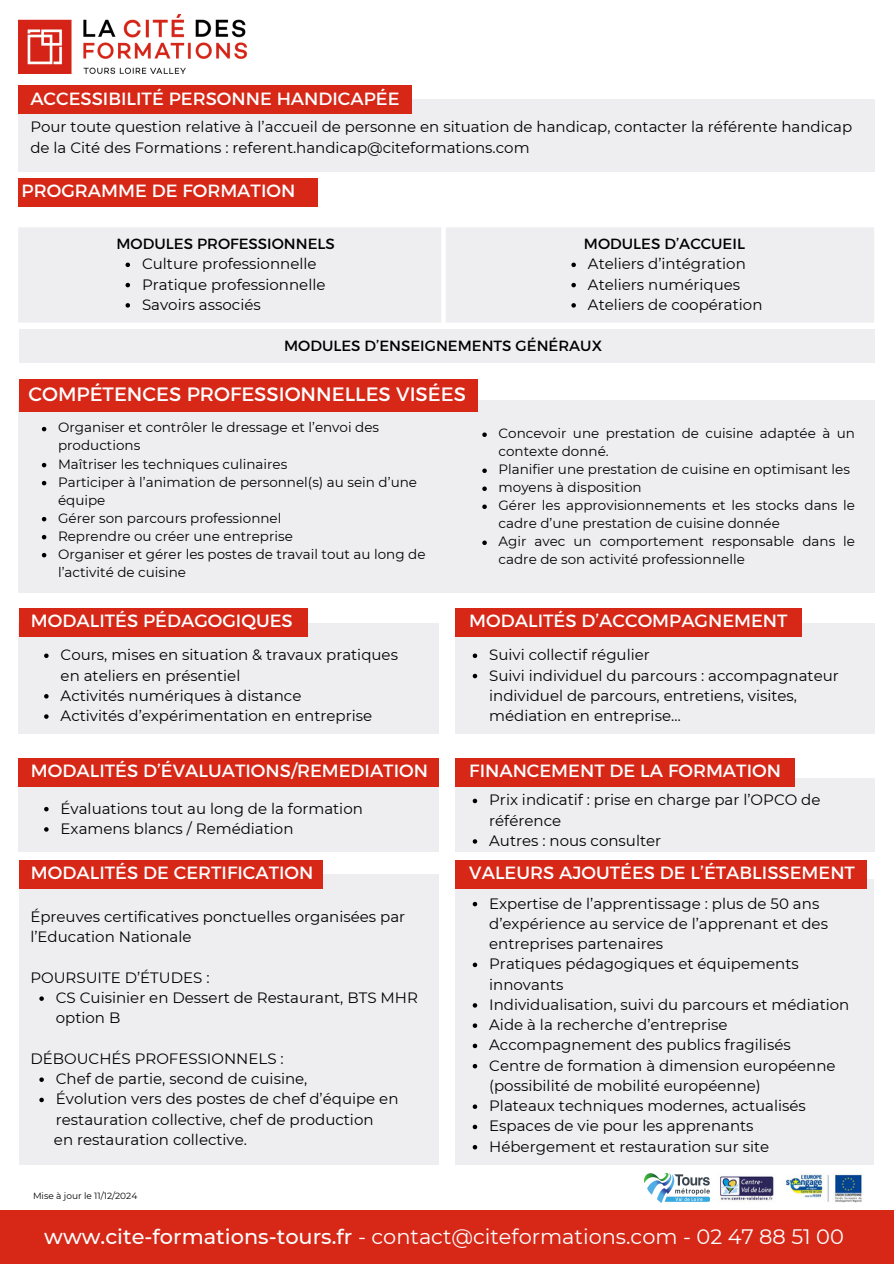
<style>
.page{position:relative;width:894px;height:1264px;background:#fff}
.page>*{position:absolute;margin:0;border:0;box-sizing:border-box;transform-origin:0 0}
.t1{font:20.85px "Montserrat";color:#fff}
.t2{font:19.65px "Kief Montaser Regular";color:#fff}
.t3{font:18px "Kief Montaser Regular";color:#fff}
.t4{font:15px/20.2px "Montserrat";color:#000}
.t5{font:15px "Kief Montaser Regular";color:#000}
.t6{font:13.5px/18px "Montserrat";color:#000}
.t7{font:9px "Montserrat";color:#000}
.s1{font-weight:500}
</style>
<div class="page">
<img style="left:18px;top:15px;width:229px;height:58px">
<div style="left:0;top:1210px;width:893px;height:53px;background:#d62717"></div>
<div style="left:18px;top:99px;width:855px;height:73px;background:#eeeef1"></div>
<div style="left:18px;top:85px;width:394px;height:29px;background:#d62717"></div>
<div style="left:19px;top:400px;width:855px;height:192px;background:#eeeef1"></div>
<svg style="left:42px;top:427px;width:4px;height:4px"></svg>
<svg style="left:42px;top:463px;width:4px;height:4px"></svg>
<svg style="left:42px;top:481px;width:4px;height:4px"></svg>
<svg style="left:42px;top:517px;width:4px;height:4px"></svg>
<svg style="left:42px;top:535px;width:4px;height:4px"></svg>
<svg style="left:42px;top:553px;width:4px;height:4px"></svg>
<svg style="left:482px;top:432px;width:4px;height:5px"></svg>
<svg style="left:482px;top:468px;width:4px;height:5px"></svg>
<svg style="left:482px;top:486px;width:4px;height:5px"></svg>
<svg style="left:482px;top:504px;width:4px;height:5px"></svg>
<svg style="left:482px;top:540px;width:4px;height:5px"></svg>
<div style="left:19px;top:622px;width:420px;height:111px;background:#eeeef1"></div>
<div style="left:19px;top:608px;width:289px;height:29px;background:#d62717"></div>
<svg style="left:44px;top:653px;width:5px;height:5px"></svg>
<svg style="left:44px;top:694px;width:5px;height:4px"></svg>
<svg style="left:44px;top:714px;width:5px;height:4px"></svg>
<div style="left:455px;top:622px;width:419px;height:111px;background:#eeeef1"></div>
<div style="left:455px;top:608px;width:346px;height:29px;background:#d62717"></div>
<svg style="left:472px;top:653px;width:5px;height:5px"></svg>
<svg style="left:472px;top:673px;width:5px;height:5px"></svg>
<div style="left:19px;top:772px;width:420px;height:79px;background:#eeeef1"></div>
<div style="left:19px;top:758px;width:420px;height:29px;background:#d62717"></div>
<svg style="left:44px;top:807px;width:5px;height:4px"></svg>
<svg style="left:44px;top:827px;width:5px;height:4px"></svg>
<div style="left:455px;top:778px;width:419px;height:73px;background:#eeeef1"></div>
<div style="left:455px;top:758px;width:339px;height:29px;background:#d62717"></div>
<svg style="left:472px;top:798px;width:5px;height:5px"></svg>
<svg style="left:472px;top:839px;width:5px;height:4px"></svg>
<div style="left:19px;top:874px;width:419px;height:290px;background:#eeeef1"></div>
<div style="left:19px;top:860px;width:303px;height:28px;background:#d62717"></div>
<svg style="left:39px;top:996px;width:5px;height:4px"></svg>
<svg style="left:39px;top:1077px;width:5px;height:4px"></svg>
<svg style="left:39px;top:1097px;width:5px;height:5px"></svg>
<div style="left:455px;top:879px;width:419px;height:285px;background:#eeeef1"></div>
<div style="left:455px;top:860px;width:411px;height:28px;background:#d62717"></div>
<svg style="left:472px;top:901px;width:5px;height:5px"></svg>
<svg style="left:472px;top:962px;width:5px;height:5px"></svg>
<svg style="left:472px;top:1003px;width:5px;height:4px"></svg>
<svg style="left:472px;top:1023px;width:5px;height:4px"></svg>
<svg style="left:472px;top:1043px;width:5px;height:5px"></svg>
<svg style="left:472px;top:1064px;width:5px;height:4px"></svg>
<svg style="left:472px;top:1104px;width:5px;height:4px"></svg>
<svg style="left:472px;top:1124px;width:5px;height:5px"></svg>
<svg style="left:472px;top:1145px;width:5px;height:4px"></svg>
<img style="left:644px;top:1173px;width:65px;height:28px">
<img style="left:720px;top:1176px;width:54px;height:25px">
<img style="left:785px;top:1174px;width:77px;height:27px">
<div style="left:18px;top:178px;width:299px;height:28px;background:#d62717"></div>
<div style="left:18px;top:227px;width:855px;height:95px;background:#eeeef1"></div>
<svg style="left:125px;top:262px;width:5px;height:5px"></svg>
<svg style="left:125px;top:283px;width:5px;height:4px"></svg>
<svg style="left:125px;top:303px;width:5px;height:4px"></svg>
<div style="left:19px;top:329px;width:855px;height:34px;background:#eeeef1"></div>
<svg style="left:571px;top:262px;width:4px;height:5px"></svg>
<svg style="left:571px;top:283px;width:4px;height:4px"></svg>
<svg style="left:571px;top:303px;width:4px;height:4px"></svg>
<div style="left:19px;top:379px;width:458px;height:32px;background:#d62717"></div>
<p class="t3" style="left:30px;top:87px;width:370px">ACCESSIBILITÉ PERSONNE HANDICAPÉE</p>
<h3 class="t4" style="left:30px;top:117px;width:823px">Pour toute question relative à l’accueil de personne en situation de handicap, contacter la référente handicap de la Cité des Formations : referent.handicap@citeformations.com</h3>
<h3 class="t3" style="left:22px;top:179px;width:275px">PROGRAMME DE FORMATION</h3>
<p class="t5" style="left:583px;top:234px;width:163px">MODULES D’ACCUEIL</p>
<p class="t4" style="left:587px;top:254px;width:159px">Ateliers d’intégration</p>
<p class="t4" style="left:587px;top:274px;width:154px">Ateliers numériques</p>
<p class="t4" style="left:587px;top:294px;width:176px">Ateliers de coopération</p>
<p class="t5" style="left:116px;top:234px;width:220px">MODULES PROFESSIONNELS</p>
<p class="t4" style="left:142px;top:254px;width:176px">Culture professionnelle</p>
<p class="t4" style="left:142px;top:274px;width:185px">Pratique professionnelle</p>
<p class="t4" style="left:142px;top:294px;width:120px">Savoirs associés</p>
<p class="t5" style="left:284px;top:336px;width:319px">MODULES D’ENSEIGNEMENTS GÉNÉRAUX</p>
<p class="t2" style="left:28px;top:382px;width:439px">COMPÉTENCES PROFESSIONNELLES VISÉES</p>
<h5 class="t6" style="left:58px;top:418px;width:322px">Organiser et contrôler le dressage et l’envoi des productions</h5>
<h3 class="t6" style="left:58px;top:454px;width:231px">Maîtriser les techniques culinaires</h3>
<h4 class="t6" style="left:58px;top:472px;width:360px">Participer à l’animation de personnel(s) au sein d’une équipe</h4>
<p class="t6" style="left:58px;top:508px;width:225px">Gérer son parcours professionnel</p>
<p class="t6" style="left:58px;top:526px;width:236px">Reprendre ou créer une entreprise</p>
<p class="t6" style="left:58px;top:544px;width:369px">Organiser et gérer les postes de travail tout au long de l’activité de cuisine</p>
<h4 class="t6" style="left:498px;top:424px;width:358px">Concevoir une prestation de cuisine adaptée à un contexte donné.</h4>
<p class="t6" style="left:498px;top:460px;width:353px">Planifier une prestation de cuisine en optimisant les</p>
<p class="t6" style="left:498px;top:478px;width:144px">moyens à disposition</p>
<p class="t6" style="left:498px;top:496px;width:358px">Gérer les approvisionnements et les stocks dans le cadre d’une prestation de cuisine donnée</p>
<h4 class="t6" style="left:498px;top:532px;width:358px">Agir avec un comportement responsable dans le cadre de son activité professionnelle</h4>
<h1 class="t3" style="left:31px;top:610px;width:263px">MODALITÉS PÉDAGOGIQUES</h1>
<p class="t4" style="left:61px;top:644px;width:339px">Cours, mises en situation &amp; travaux pratiques en ateliers en présentiel</p>
<p class="t4" style="left:61px;top:685px;width:242px">Activités numériques à distance</p>
<p class="t4" style="left:61px;top:705px;width:313px">Activités d’expérimentation en entreprise</p>
<p class="t3" style="left:31px;top:759px;width:398px">MODALITÉS D’ÉVALUATIONS/REMEDIATION</p>
<p class="t4" style="left:61px;top:798px;width:304px">Évaluations tout au long de la formation</p>
<p class="t4" style="left:61px;top:818px;width:234px">Examens blancs / Remédiation</p>
<p class="t3" style="left:31px;top:861px;width:284px">MODALITÉS DE CERTIFICATION</p>
<p class="t4" style="left:30px;top:906px;width:376px">Épreuves certificatives ponctuelles organisées par l’Education Nationale</p>
<p class="t4" style="left:30px;top:967px;width:181px">POURSUITE D’ÉTUDES :</p>
<h3 class="t4" style="left:56px;top:987px;width:363px">CS Cuisinier en Dessert de Restaurant, BTS MHR option B</h3>
<p class="t4" style="left:30px;top:1048px;width:255px">DÉBOUCHÉS PROFESSIONNELS :</p>
<p class="t4" style="left:56px;top:1068px;width:253px">Chef de partie, second de cuisine,</p>
<h3 class="t4" style="left:56px;top:1088px;width:344px">Évolution vers des postes de chef d’équipe en restauration collective, chef de production</h3>
<p class="t4" style="left:54px;top:1129px;width:194px">en restauration collective.</p>
<h5 class="t7" style="left:33px;top:1190px;width:106px">Mise à jour le 11/12/2024</h5>
<p class="t3" style="left:469px;top:610px;width:320px">MODALITÉS D’ACCOMPAGNEMENT</p>
<p class="t4" style="left:489px;top:644px;width:162px">Suivi collectif régulier</p>
<p class="t4" style="left:489px;top:665px;width:351px">Suivi individuel du parcours : accompagnateur individuel de parcours, entretiens, visites, médiation en entreprise…</p>
<p class="t3" style="left:469px;top:759px;width:313px">FINANCEMENT DE LA FORMATION</p>
<p class="t4" style="left:489px;top:790px;width:333px">Prix indicatif : prise en charge par l’OPCO de référence</p>
<h3 class="t4" style="left:489px;top:830px;width:173px">Autres : nous consulter</h3>
<p class="t3" style="left:469px;top:861px;width:387px">VALEURS AJOUTÉES DE L’ÉTABLISSEMENT</p>
<h3 class="t4" style="left:489px;top:893px;width:340px">Expertise de l’apprentissage : plus de 50 ans d’expérience au service de l’apprenant et des entreprises partenaires</h3>
<p class="t4" style="left:489px;top:953px;width:311px">Pratiques pédagogiques et équipements innovants</p>
<p class="t4" style="left:489px;top:994px;width:361px">Individualisation, suivi du parcours et médiation</p>
<h3 class="t4" style="left:489px;top:1014px;width:240px">Aide à la recherche d’entreprise</h3>
<h5 class="t4" style="left:489px;top:1034px;width:303px">Accompagnement des publics fragilisés</h5>
<h4 class="t4" style="left:489px;top:1055px;width:348px">Centre de formation à dimension européenne (possibilité de mobilité européenne)</h4>
<p class="t4" style="left:489px;top:1095px;width:318px">Plateaux techniques modernes, actualisés</p>
<h4 class="t4" style="left:489px;top:1115px;width:266px">Espaces de vie pour les apprenants</h4>
<p class="t4" style="left:489px;top:1136px;width:281px">Hébergement et restauration sur site</p>
<p class="t1" style="left:44px;top:1223px;width:800px"><span class="s1">www.cite-formations-tours.fr</span> - contact@citeformations.com - 02 47 88 51 00</p>
</div>
